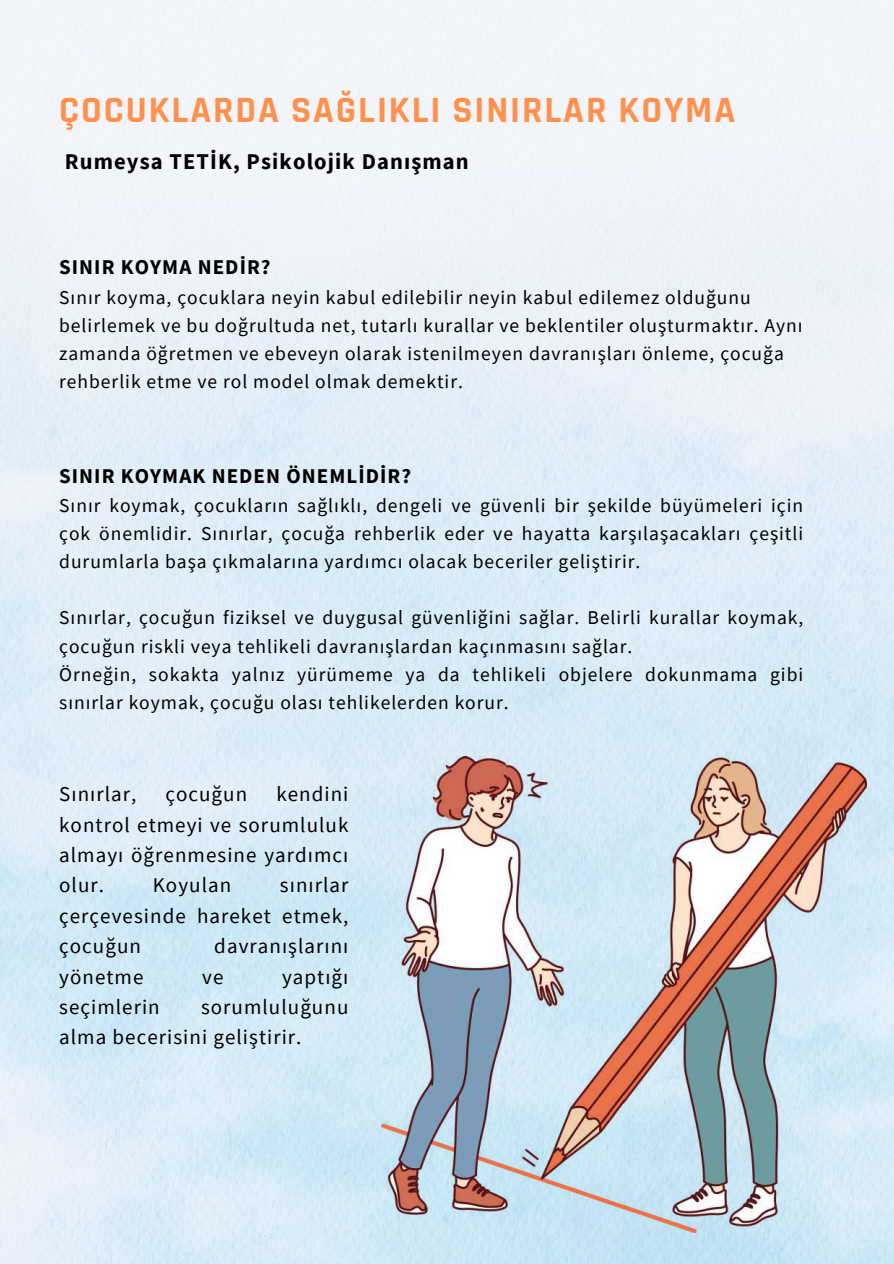
<style>
.page{position:relative;width:894px;height:1264px;background:#fff}
.page>*{position:absolute;margin:0;border:0;box-sizing:border-box;transform-origin:0 0}
.t1{font:700 37.5px "Rajdhani";letter-spacing:.05em;color:#ff914d}
.t2{font:700 22.5px "Source Sans Pro";letter-spacing:.05em;color:#000}
.t3{font:21px/30.3px "Source Sans Pro";letter-spacing:.05em;color:#000}
.t4{font:700 21px "Source Sans Pro";letter-spacing:.05em;color:#000}
.t5{font:19.5px/28.2px "Source Sans Pro";letter-spacing:.05em;color:#000}
</style>
<div class="page">
<img style="left:0;top:0;width:893px;height:1263px">
<img style="left:381px;top:756px;width:485px;height:476px">
<h1 class="t1" style="left:59px;top:87px;width:677px">ÇOCUKLARDA SAĞLIKLI SINIRLAR KOYMA</h1>
<p class="t2" style="left:65px;top:147px;width:405px">Rumeysa TETİK, Psikolojik Danışman</p>
<p class="t4" style="left:59px;top:253px;width:213px">SINIR KOYMA NEDİR?</p>
<p class="t5" style="left:59px;top:282px;width:744px">Sınır koyma, çocuklara neyin kabul edilebilir neyin kabul edilemez olduğunu belirlemek ve bu doğrultuda net, tutarlı kurallar ve beklentiler oluşturmaktır. Aynı zamanda öğretmen ve ebeveyn olarak istenilmeyen davranışları önleme, çocuğa rehberlik etme ve rol model olmak demektir.</p>
<p class="t4" style="left:59px;top:462px;width:353px">SINIR KOYMAK NEDEN ÖNEMLİDİR?</p>
<p class="t5" style="left:59px;top:491px;width:745px">Sınır koymak, çocukların sağlıklı, dengeli ve güvenli bir şekilde büyümeleri için çok önemlidir. Sınırlar, çocuğa rehberlik eder ve hayatta karşılaşacakları çeşitli durumlarla başa çıkmalarına yardımcı olacak beceriler geliştirir.</p>
<p class="t5" style="left:59px;top:603px;width:745px">Sınırlar, çocuğun fiziksel ve duygusal güvenliğini sağlar. Belirli kurallar koymak, çocuğun riskli veya tehlikeli davranışlardan kaçınmasını sağlar.<br>Örneğin, sokakta yalnız yürümeme ya da tehlikeli objelere dokunmama gibi sınırlar koymak, çocuğu olası tehlikelerden korur.</p>
<p class="t3" style="left:59px;top:778px;width:79px">Sınırlar,</p>
<p class="t3" style="left:165px;top:778px;width:83px">çocuğun</p>
<p class="t3" style="left:59px;top:778px;width:291px;text-indent:217px">kendini kontrol etmeyi ve sorumluluk almayı öğrenmesine yardımcı olur.</p>
<p class="t3" style="left:59px;top:869px;width:291px;text-align:justify;text-indent:221px">sınırlar çerçevesinde hareket etmek, çocuğun</p>
<p class="t3" style="left:153px;top:869px;width:80px">Koyulan</p>
<p class="t3" style="left:214px;top:930px;width:135px">davranışlarını</p>
<p class="t3" style="left:59px;top:960px;width:86px">yönetme</p>
<p class="t3" style="left:202px;top:960px;width:23px">ve</p>
<p class="t3" style="left:282px;top:960px;width:68px">yaptığı</p>
<p class="t3" style="left:59px;top:991px;width:102px">seçimlerin</p>
<p class="t3" style="left:59px;top:991px;width:291px;text-indent:142px">sorumluluğunu alma becerisini geliştirir.</p>
</div>
